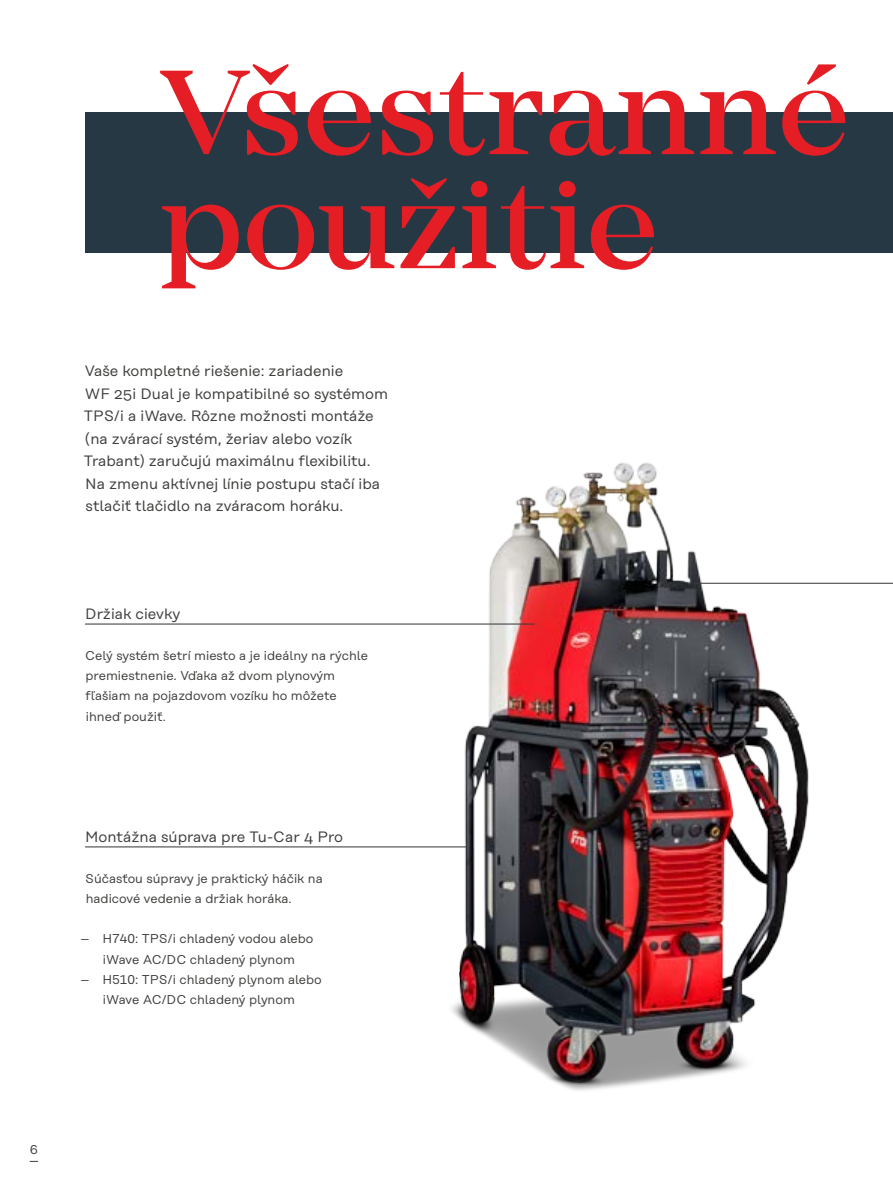
<style>
.page{position:relative;width:893px;height:1191px;background:#fff}
.page>*{position:absolute;margin:0;border:0;box-sizing:border-box;transform-origin:0 0}
.t1{font:500 124.5px/114px "Mirador";color:#e51e25}
.t2{font:15px/22.5px "Rational Text";color:#3d3d3b}
.t3{font:12.75px/20.2px "Rational Text";color:#3d3d3b}
</style>
<div class="page">
<div style="left:85px;top:112px;width:808px;height:140px;background:#273845"></div>
<img style="left:379px;top:462px;width:470px;height:629px">
<hr style="left:85px;top:846px;width:382px;height:1px;background:#3d3d3b">
<hr style="left:85px;top:623px;width:449px;height:1px;background:#3d3d3b">
<hr style="left:696px;top:583px;width:197px;height:1px;background:#3d3d3b">
<h1 class="t1" style="left:160px;top:57px;width:691px">Všestranné použitie</h1>
<p class="t2" style="left:84px;top:360px;width:306px">Vaše kompletné riešenie: zariadenie<br>WF 25i Dual je kompatibilné so systémom TPS/i a iWave. Rôzne možnosti montáže (na zvárací systém, žeriav alebo vozík Trabant) zaručujú maximálnu flexibilitu.<br>Na zmenu aktívnej línie postupu stačí iba stlačiť tlačidlo na zváracom horáku.</p>
<p class="t2" style="left:85px;top:603px;width:97px">Držiak cievky</p>
<p class="t3" style="left:85px;top:645px;width:284px">Celý systém šetrí miesto a je ideálny na rýchle premiestnenie. Vďaka až dvom plynovým fľašiam na pojazdovom vozíku ho môžete ihneď použiť.</p>
<p class="t2" style="left:85px;top:825px;width:259px">Montážna súprava pre Tu-Car 4 Pro</p>
<p class="t3" style="left:85px;top:868px;width:239px">Súčasťou súpravy je praktický háčik na hadicové vedenie a držiak horáka.</p>
<p class="t3" style="left:80px;top:928px;width:235px;text-align:center">– H740: TPS/i chladený vodou alebo iWave AC/DC chladený plynom</p>
<p class="t3" style="left:80px;top:969px;width:243px;text-align:center">– H510: TPS/i chladený plynom alebo iWave AC/DC chladený plynom</p>
<p class="t3" style="left:30px;top:1139px;width:10px">6</p>
</div>
